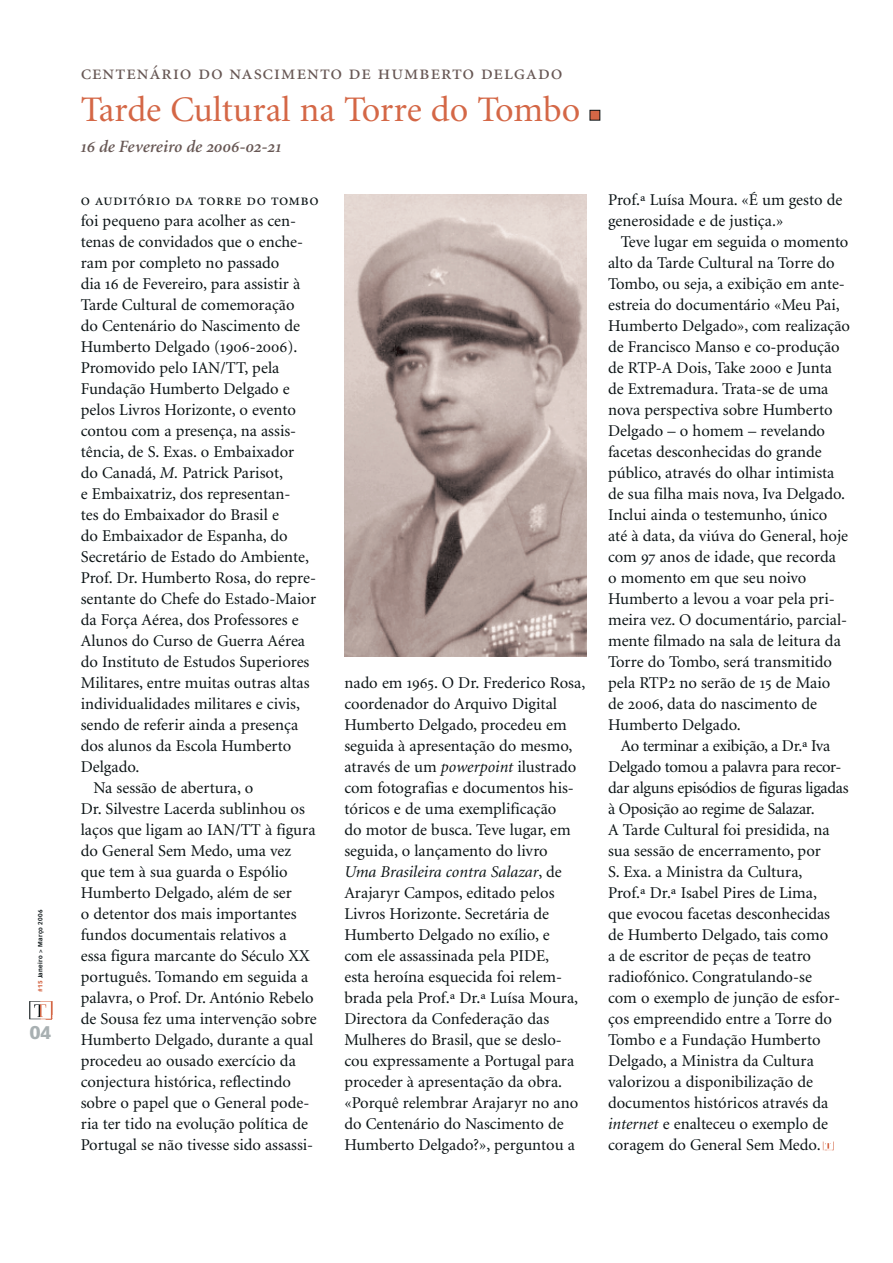
<style>
.page{position:relative;width:893px;height:1263px;background:#fff}
.page>*{position:absolute;margin:0;border:0;box-sizing:border-box;transform-origin:0 0}
.t1{font:36px "Minion";color:#d46746}
.t2{font:21px "Minion Regular SC";letter-spacing:.025em;color:#675754}
.t3{font:900 18px "Vectora LH";color:#a8b0b2}
.t4{font:italic 600 17.25px "Minion";color:#675754}
.t5{font:16.5px/21px "Minion";color:#0b1315}
.t6{font:16.5px "Minion Regular SC";letter-spacing:.02em;color:#0b1315}
.t7{font:700 6px "Vectora LH";letter-spacing:.05em;color:#0b1315}
.s1{font-weight:900;color:#d46746}
.s2{font-family:"Minion Semibold Italic SC";font-weight:400;font-style:normal}
.s3{font-family:"Minion Regular SC"}
.s4{font-style:italic}
</style>
<div class="page">
<img style="left:29px;top:1001px;width:24px;height:19px">
<div style="left:590px;top:110px;width:10px;height:10px;background:#d46746"></div>
<div style="left:590px;top:110px;width:10px;height:11px;border:1px solid #0b1315"></div>
<img style="left:344px;top:194px;width:243px;height:462px">
<svg style="left:822px;top:1141px;width:12px;height:10px"></svg>
<p class="t7" style="left:37px;top:992px;width:84px;rotate:-90deg"><span class="s1">#15</span> Janeiro &gt; Março 2006</p>
<p class="t3" style="left:30px;top:1021px;width:23px">04</p>
<p class="t2" style="left:81px;top:61px;width:483px">centenário do nascimento de humberto delgado</p>
<h1 class="t1" style="left:81px;top:91px;width:501px">Tarde Cultural na Torre do Tombo</h1>
<p class="t4" style="left:81px;top:138px;width:202px"><span class="s2">16</span> de Fevereiro de <span class="s2">2006</span>-<span class="s2">02</span>-<span class="s2">21</span></p>
<p class="t6" style="left:81px;top:191px;width:239px">o auditório da torre do tombo</p>
<p class="t5" style="left:81px;top:210px;width:217px">foi pequeno para acolher as cen-</p>
<p class="t5" style="left:81px;top:231px;width:224px">tenas de convidados que o enche-</p>
<p class="t5" style="left:81px;top:252px;width:200px">ram por completo no passado</p>
<p class="t5" style="left:81px;top:273px;width:221px">dia <span class="s3">16</span> de Fevereiro, para assistir à</p>
<p class="t5" style="left:81px;top:294px;width:215px">Tarde Cultural de comemoração</p>
<p class="t5" style="left:81px;top:315px;width:221px">do Centenário do Nascimento de</p>
<p class="t5" style="left:81px;top:336px;width:218px">Humberto Delgado (<span class="s3">1906</span>-<span class="s3">2006</span>).</p>
<p class="t5" style="left:81px;top:357px;width:200px">Promovido pelo IAN/TT, pela</p>
<p class="t5" style="left:81px;top:378px;width:211px">Fundação Humberto Delgado e</p>
<p class="t5" style="left:81px;top:399px;width:217px">pelos Livros Horizonte, o evento</p>
<p class="t5" style="left:81px;top:420px;width:217px">contou com a presença, na assis-</p>
<p class="t5" style="left:81px;top:441px;width:215px">tência, de S. Exas. o Embaixador</p>
<p class="t5" style="left:81px;top:462px;width:204px">do Canadá, <span class="s4">M.</span> Patrick Parisot,</p>
<p class="t5" style="left:81px;top:483px;width:211px">e Embaixatriz, dos representan-</p>
<p class="t5" style="left:81px;top:504px;width:200px">tes do Embaixador do Brasil e</p>
<p class="t5" style="left:81px;top:525px;width:208px">do Embaixador de Espanha, do</p>
<p class="t5" style="left:81px;top:546px;width:230px">Secretário de Estado do Ambiente,</p>
<p class="t5" style="left:81px;top:567px;width:237px">Prof. Dr. Humberto Rosa, do repre-</p>
<p class="t5" style="left:81px;top:588px;width:237px">sentante do Chefe do Estado-Maior</p>
<p class="t5" style="left:81px;top:609px;width:220px">da Força Aérea, dos Professores e</p>
<p class="t5" style="left:81px;top:630px;width:226px">Alunos do Curso de Guerra Aérea</p>
<p class="t5" style="left:81px;top:651px;width:230px">do Instituto de Estudos Superiores</p>
<p class="t5" style="left:81px;top:672px;width:230px">Militares, entre muitas outras altas</p>
<p class="t5" style="left:81px;top:693px;width:221px">individualidades militares e civis,</p>
<p class="t5" style="left:81px;top:714px;width:219px">sendo de referir ainda a presença</p>
<p class="t5" style="left:81px;top:735px;width:212px">dos alunos da Escola Humberto</p>
<p class="t5" style="left:81px;top:756px;width:60px">Delgado.</p>
<p class="t5" style="left:94px;top:777px;width:161px">Na sessão de abertura, o</p>
<p class="t5" style="left:81px;top:798px;width:226px">Dr. Silvestre Lacerda sublinhou os</p>
<p class="t5" style="left:81px;top:819px;width:236px">laços que ligam ao IAN/TT à figura</p>
<p class="t5" style="left:81px;top:840px;width:212px">do General Sem Medo, uma vez</p>
<p class="t5" style="left:81px;top:861px;width:209px">que tem à sua guarda o Espólio</p>
<p class="t5" style="left:81px;top:882px;width:212px">Humberto Delgado, além de ser</p>
<p class="t5" style="left:81px;top:903px;width:217px">o detentor dos mais importantes</p>
<p class="t5" style="left:81px;top:924px;width:207px">fundos documentais relativos a</p>
<p class="t5" style="left:81px;top:945px;width:230px">essa figura marcante do Século XX</p>
<p class="t5" style="left:81px;top:966px;width:229px">português. Tomando em seguida a</p>
<p class="t5" style="left:81px;top:987px;width:235px">palavra, o Prof. Dr. António Rebelo</p>
<p class="t5" style="left:81px;top:1008px;width:238px">de Sousa fez uma intervenção sobre</p>
<p class="t5" style="left:81px;top:1029px;width:234px">Humberto Delgado, durante a qual</p>
<p class="t5" style="left:81px;top:1050px;width:217px">procedeu ao ousado exercício da</p>
<p class="t5" style="left:81px;top:1071px;width:212px">conjectura histórica, reflectindo</p>
<p class="t5" style="left:81px;top:1092px;width:230px">sobre o papel que o General pode-</p>
<p class="t5" style="left:81px;top:1113px;width:229px">ria ter tido na evolução política de</p>
<p class="t5" style="left:81px;top:1134px;width:234px">Portugal se não tivesse sido assassi-</p>
<p class="t5" style="left:344px;top:672px;width:242px">nado em <span class="s3">1965</span>. O Dr. Frederico Rosa, coordenador do Arquivo Digital<br>Humberto Delgado, procedeu em seguida à apresentação do mesmo, através de um <span class="s4">powerpoint</span> ilustrado com fotografias e documentos his&shy;tóricos e de uma exemplificação<br>do motor de busca. Teve lugar, em seguida, o lançamento do livro<br><span class="s4">Uma Brasileira contra Salazar</span>, de<br>Arajaryr Campos, editado pelos<br>Livros Horizonte. Secretária de<br>Humberto Delgado no exílio, e<br>com ele assassinada pela PIDE,<br>esta heroína esquecida foi relem&shy;brada pela Prof.ª Dr.ª Luísa Moura,<br>Directora da Confederação das<br>Mulheres do Brasil, que se deslo&shy;cou expressamente a Portugal para proceder à apresentação da obra. «Porquê relembrar Arajaryr no ano do Centenário do Nascimento de<br>Humberto Delgado?», perguntou a</p>
<p class="t5" style="left:608px;top:189px;width:236px">Prof.ª Luísa Moura. «É um gesto de generosidade e de justiça.»</p>
<p class="t5" style="left:608px;top:231px;width:244px;text-indent:13px">Teve lugar em seguida o momento alto da Tarde Cultural na Torre do<br>Tombo, ou seja, a exibição em ante&shy;estreia do documentário «Meu Pai,<br>Humberto Delgado», com realização de Francisco Manso e co-produção de RTP-A Dois, Take <span class="s3">2000</span> e Junta de Extremadura. Trata-se de uma nova perspectiva sobre Humberto<br>Delgado – o homem – revelando facetas desconhecidas do grande público, através do olhar intimista de sua filha mais nova, Iva Delgado.<br>Inclui ainda o testemunho, único até à data, da viúva do General, hoje com <span class="s3">97</span> anos de idade, que recorda<br>o momento em que seu noivo<br>Humberto a levou a voar pela pri&shy;meira vez. O documentário, parcial&shy;mente filmado na sala de leitura da<br>Torre do Tombo, será transmitido pela RTP<span class="s3">2</span> no serão de <span class="s3">15</span> de Maio<br>de <span class="s3">2006</span>, data do nascimento de<br>Humberto Delgado.</p>
<p class="t5" style="left:608px;top:735px;width:242px;text-indent:13px">Ao terminar a exibição, a Dr.ª Iva<br>Delgado tomou a palavra para recor&shy;dar alguns episódios de figuras ligadas à Oposição ao regime de Salazar.<br>A Tarde Cultural foi presidida, na sua sessão de encerramento, por<br>S. Exa. a Ministra da Cultura,<br>Prof.ª Dr.ª Isabel Pires de Lima,<br>que evocou facetas desconhecidas de Humberto Delgado, tais como<br>a de escritor de peças de teatro radiofónico. Congratulando-se<br>com o exemplo de junção de esfor&shy;ços empreendido entre a Torre do<br>Tombo e a Fundação Humberto<br>Delgado, a Ministra da Cultura valorizou a disponibilização de documentos históricos através da <span class="s4">internet</span> e enalteceu o exemplo de coragem do General Sem Medo.</p>
</div>
